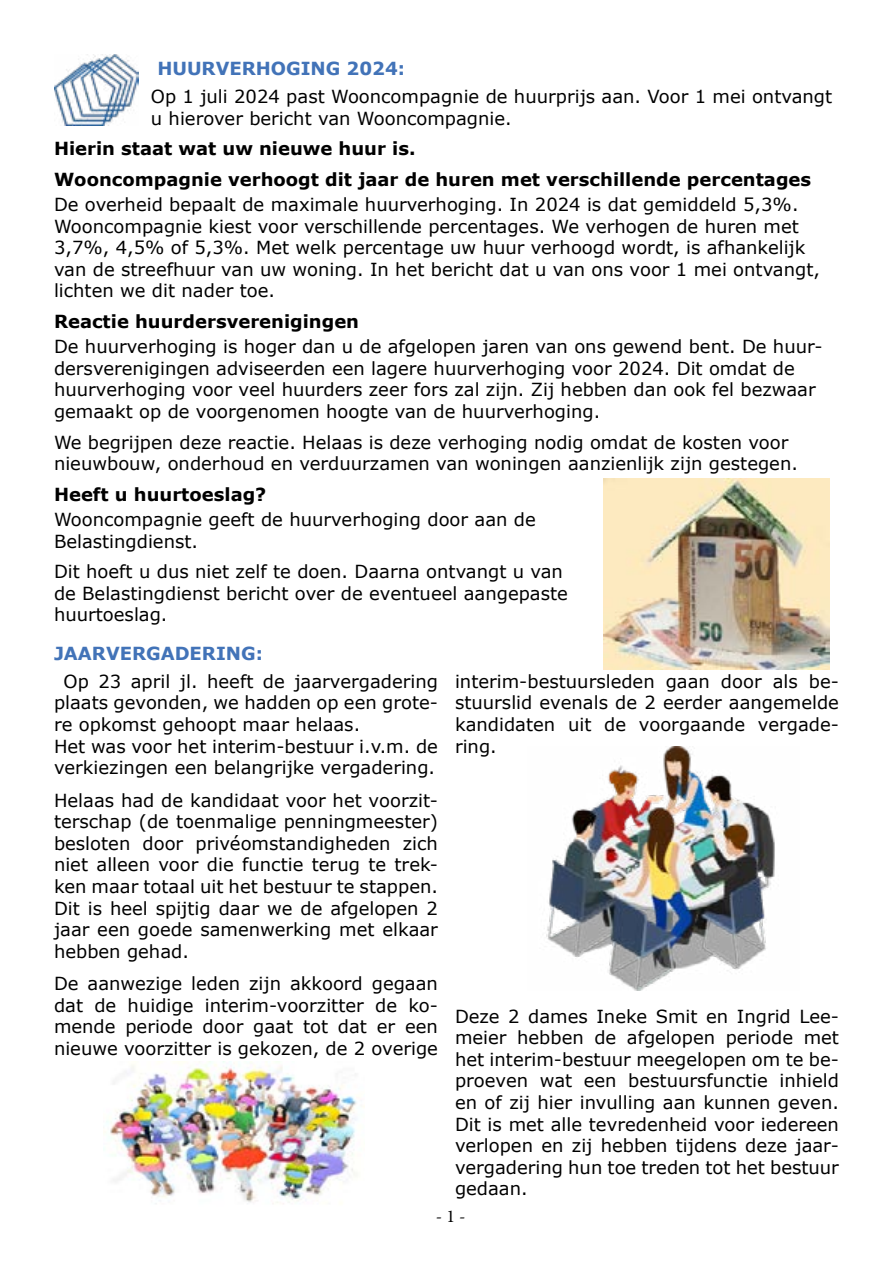
<style>
.page{position:relative;width:893px;height:1263px;background:#fff}
.page>*{position:absolute;margin:0;border:0;box-sizing:border-box;transform-origin:0 0}
.t1{font:18px/21.6px "Verdana";color:#000}
.t2{font:700 18px/30.6px "Verdana";color:#000}
.t3{font:700 18px "Verdana";color:#4273b8}
.t4{font:18px "Minion Pro";color:#000}
</style>
<div class="page">
<img style="left:54px;top:54px;width:84px;height:71px">
<img style="left:604px;top:478px;width:225px;height:192px">
<img style="left:106px;top:1061px;width:259px;height:143px">
<img style="left:546px;top:747px;width:229px;height:244px">
<p class="t3" style="left:157px;top:57px;width:249px">HUURVERHOGING 2024:</p>
<p class="t1" style="left:151px;top:86px;width:683px">Op 1 juli 2024 past Wooncompagnie de huurprijs aan. Voor 1 mei ontvangt u hierover bericht van Wooncompagnie.</p>
<p class="t2" style="left:54px;top:133px;width:759px">Hierin staat wat uw nieuwe huur is.<br>Wooncompagnie verhoogt dit jaar de huren met verschillende percentages</p>
<p class="t1" style="left:54px;top:194px;width:767px">De overheid bepaalt de maximale huurverhoging. In 2024 is dat gemiddeld 5,3%.<br>Wooncompagnie kiest voor verschillende percentages. We verhogen de huren met 3,7%, 4,5% of 5,3%. Met welk percentage uw huur verhoogd wordt, is afhankelijk van de streefhuur van uw woning. In het bericht dat u van ons voor 1 mei ontvangt, lichten we dit nader toe.</p>
<p class="t2" style="left:54px;top:306px;width:307px">Reactie huurdersverenigingen</p>
<p class="t1" style="left:54px;top:336px;width:770px">De huurverhoging is hoger dan u de afgelopen jaren van ons gewend bent. De huur&shy;dersverenigingen adviseerden een lagere huurverhoging voor 2024. Dit omdat de huurverhoging voor veel huurders zeer fors zal zijn. Zij hebben dan ook fel bezwaar gemaakt op de voorgenomen hoogte van de huurverhoging.</p>
<p class="t1" style="left:54px;top:431px;width:745px">We begrijpen deze reactie. Helaas is deze verhoging nodig omdat de kosten voor nieuwbouw, onderhoud en verduurzamen van woningen aanzienlijk zijn gestegen.</p>
<p class="t2" style="left:54px;top:479px;width:214px">Heeft u huurtoeslag?</p>
<p class="t1" style="left:54px;top:509px;width:483px">Wooncompagnie geeft de huurverhoging door aan de<br>Belastingdienst.</p>
<p class="t1" style="left:54px;top:561px;width:515px">Dit hoeft u dus niet zelf te doen. Daarna ontvangt u van de Belastingdienst bericht over de eventueel aangepaste huurtoeslag.</p>
<p class="t3" style="left:54px;top:641px;width:210px">JAARVERGADERING:</p>
<p class="t1" style="left:54px;top:671px;width:385px;text-indent:10px">Op 23 april jl. heeft de jaarvergadering plaats gevonden, we hadden op een grote&shy;re opkomst gehoopt maar helaas.<br>Het was voor het interim-bestuur i.v.m. de verkiezingen een belangrijke vergadering.</p>
<p class="t1" style="left:54px;top:789px;width:385px;text-align:justify">Helaas had de kandidaat voor het voorzit&shy;terschap (de toenmalige penningmeester) besloten door privéomstandigheden zich niet alleen voor die functie terug te trek&shy;ken maar totaal uit het bestuur te stappen.<br>Dit is heel spijtig daar we de afgelopen 2 jaar een goede samenwerking met elkaar hebben gehad.</p>
<p class="t1" style="left:54px;top:973px;width:385px;text-align:justify">De aanwezige leden zijn akkoord gegaan dat de huidige interim-voorzitter de ko&shy;mende periode door gaat tot dat er een nieuwe voorzitter is gekozen, de 2 overige</p>
<p class="t1" style="left:455px;top:671px;width:385px;text-align:justify">interim-bestuursleden gaan door als be&shy;stuurslid evenals de 2 eerder aangemelde kandidaten uit de voorgaande vergade&shy;ring.</p>
<p class="t1" style="left:455px;top:1005px;width:385px;text-align:justify">Deze 2 dames Ineke Smit en Ingrid Lee&shy;meier hebben de afgelopen periode met het interim-bestuur meegelopen om te be&shy;proeven wat een bestuursfunctie inhield en of zij hier invulling aan kunnen geven.<br>Dit is met alle tevredenheid voor iedereen verlopen en zij hebben tijdens deze jaar&shy;vergadering hun toe treden tot het bestuur gedaan.</p>
<p class="t4" style="left:436px;top:1204px;width:31px">- 1 -</p>
</div>
